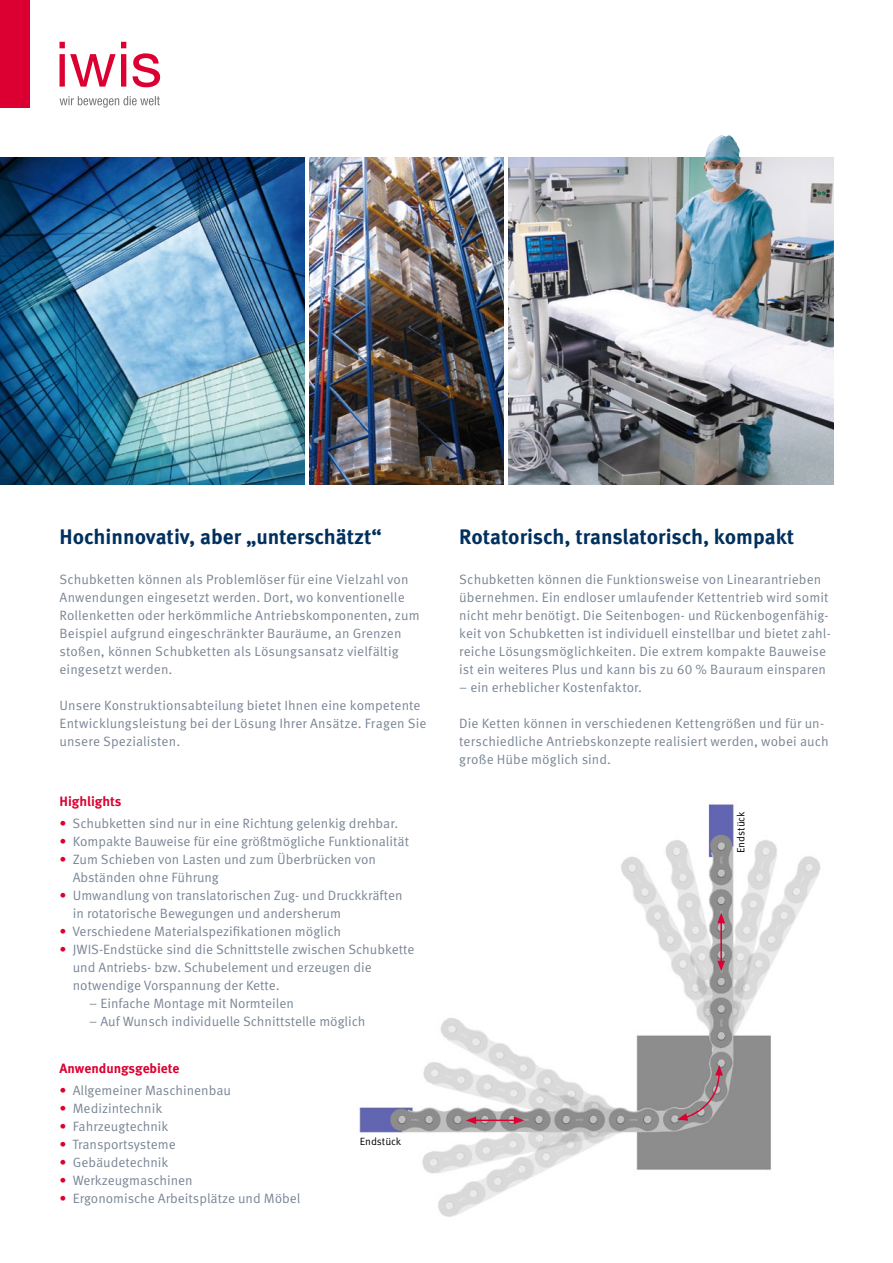
<style>
.page{position:relative;width:893px;height:1263px;background:#fff}
.page>*{position:absolute;margin:0;border:0;box-sizing:border-box;transform-origin:0 0}
.t1{font:700 21px "Meta OT";color:#00305e}
.t2{font:13.5px/18px "Meta OT";color:#7a8696}
.t3{font:700 13.5px "Meta OT";color:#db0031}
.t4{font:10.5px "Meta OT";color:#000}
.s1{color:#db0031}
</style>
<div class="page">
<img style="left:359px;top:804px;width:461px;height:413px">
<hr style="left:720px;top:921px;width:2px;height:42px;background:#db0031">
<svg style="left:717px;top:961px;width:8px;height:10px"></svg>
<svg style="left:717px;top:912px;width:8px;height:11px"></svg>
<hr style="left:474px;top:1119px;width:42px;height:2px;background:#db0031">
<svg style="left:514px;top:1116px;width:10px;height:8px"></svg>
<svg style="left:466px;top:1116px;width:10px;height:8px"></svg>
<svg style="left:677px;top:1065px;width:46px;height:56px;background:#97898c"></svg>
<img style="left:310px;top:158px;width:193px;height:327px">
<img style="left:508px;top:157px;width:325px;height:328px">
<img style="left:0;top:158px;width:305px;height:327px">
<img style="left:704px;top:135px;width:36px;height:45px">
<div style="left:0;top:0;width:30px;height:108px;background:#db0031"></div>
<svg style="left:60px;top:96px;width:100px;height:12px"></svg>
<svg style="left:60px;top:42px;width:100px;height:45px"></svg>
<h1 class="t1" style="left:60px;top:524px;width:324px">Hochinnovativ, aber „unterschätzt“</h1>
<h1 class="t1" style="left:459px;top:524px;width:336px">Rotatorisch, translatorisch, kompakt</h1>
<p class="t2" style="left:60px;top:571px;width:362px">Schubketten können als Problemlöser für eine Vielzahl von Anwendungen eingesetzt werden. Dort, wo konventionelle Rollenketten oder herkömmliche Antriebskomponenten, zum Beispiel aufgrund eingeschränkter Bauräume, an Grenzen stoßen, können Schubketten als Lösungsansatz vielfältig eingesetzt werden.</p>
<p class="t2" style="left:60px;top:697px;width:368px">Unsere Konstruktionsabteilung bietet Ihnen eine kompetente<br>Entwicklungsleistung bei der Lösung Ihrer Ansätze. Fragen Sie unsere Spezialisten.</p>
<p class="t2" style="left:459px;top:571px;width:373px">Schubketten können die Funktionsweise von Linearantrieben übernehmen. Ein endloser umlaufender Kettentrieb wird somit nicht mehr benötigt. Die Seitenbogen- und Rückenbogenfähig&shy;keit von Schubketten ist individuell einstellbar und bietet zahl&shy;reiche Lösungsmöglichkeiten. Die extrem kompakte Bauweise ist ein weiteres Plus und kann bis zu 60 % Bauraum einsparen</p>
<p class="t2" style="left:459px;top:679px;width:184px">– ein erheblicher Kostenfaktor.</p>
<p class="t2" style="left:459px;top:715px;width:371px">Die Ketten können in verschiedenen Kettengrößen und für un&shy;terschiedliche Antriebskonzepte realisiert werden, wobei auch große Hübe möglich sind.</p>
<p class="t3" style="left:60px;top:793px;width:63px">Highlights</p>
<p class="t2" style="left:60px;top:815px;width:340px"><span class="s1">•</span> Schubketten sind nur in eine Richtung gelenkig drehbar.</p>
<p class="t2" style="left:60px;top:833px;width:351px"><span class="s1">•</span> Kompakte Bauweise für eine größtmögliche Funktionalität</p>
<p class="t2" style="left:73px;top:851px;width:305px;text-indent:-13px"><span class="s1">•</span> Zum Schieben von Lasten und zum Überbrücken von<br>Abständen ohne Führung</p>
<p class="t2" style="left:73px;top:887px;width:331px;text-indent:-13px"><span class="s1">•</span> Umwandlung von translatorischen Zug- und Druckkräften in rotatorische Bewegungen und andersherum</p>
<p class="t2" style="left:60px;top:923px;width:283px"><span class="s1">•</span> Verschiedene Materialspezifikationen möglich</p>
<p class="t2" style="left:73px;top:941px;width:343px;text-indent:-13px"><span class="s1">•</span> JWIS-Endstücke sind die Schnittstelle zwischen Schubkette und Antriebs- bzw. Schubelement und erzeugen die notwendige Vorspannung der Kette.</p>
<p class="t2" style="left:89px;top:995px;width:206px">– Einfache Montage mit Normteilen</p>
<p class="t2" style="left:89px;top:1013px;width:278px">– Auf Wunsch individuelle Schnittstelle möglich</p>
<p class="t3" style="left:60px;top:1060px;width:121px">Anwendungsgebiete</p>
<p class="t2" style="left:60px;top:1082px;width:173px"><span class="s1">•</span> Allgemeiner Maschinenbau</p>
<p class="t2" style="left:60px;top:1100px;width:104px"><span class="s1">•</span> Medizintechnik</p>
<p class="t2" style="left:60px;top:1118px;width:110px"><span class="s1">•</span> Fahrzeugtechnik</p>
<p class="t2" style="left:60px;top:1136px;width:118px"><span class="s1">•</span> Transportsysteme</p>
<p class="t2" style="left:60px;top:1154px;width:111px"><span class="s1">•</span> Gebäudetechnik</p>
<p class="t2" style="left:60px;top:1172px;width:135px"><span class="s1">•</span> Werkzeugmaschinen</p>
<p class="t2" style="left:60px;top:1190px;width:243px"><span class="s1">•</span> Ergonomische Arbeitsplätze und Möbel</p>
<p class="t4" style="left:360px;top:1135px;width:43px">Endstück</p>
<p class="t4" style="left:734px;top:853px;width:43px;rotate:-90deg">Endstück</p>
</div>
